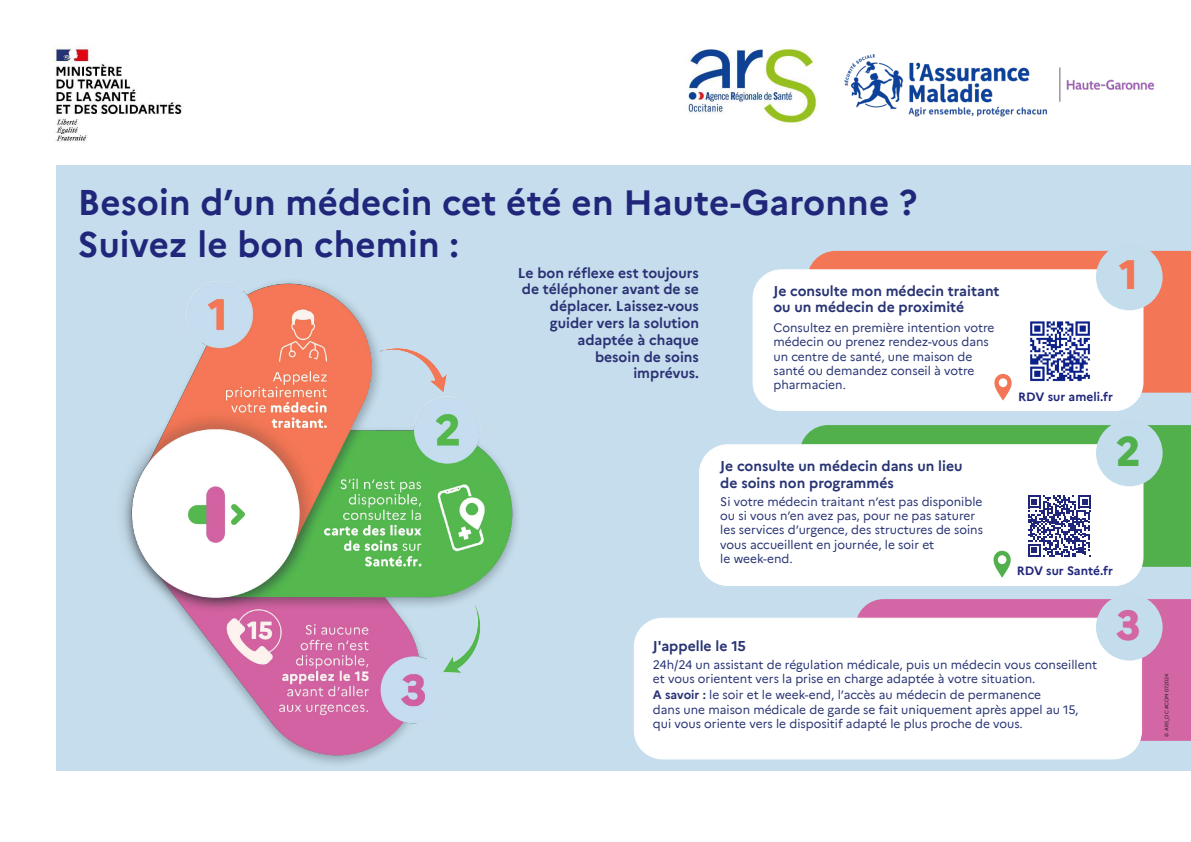
<style>
.page{position:relative;width:1191px;height:842px;background:#fff}
.page>*{position:absolute;margin:0;border:0;box-sizing:border-box;transform-origin:0 0}
.t1{font:800 41px "Marianne";color:#f37756}
.t2{font:800 41px "Marianne";color:#51af4c}
.t3{font:800 41px "Marianne";color:#d366a4}
.t4{font:700 35px/42px "Marianne";letter-spacing:.005em;color:#20277b}
.t5{font:700 14px/16.8px "Marianne";color:#2a3175;text-align:right}
.t6{font:700 14px/16.8px "Marianne";color:#273373}
.t7{font:12px "Marianne";color:#273373}
.t8{font:700 12px "Marianne";color:#20277b}
.t9{font:5px "Marianne";letter-spacing:-.005em;color:#231f20}
.s1{font-weight:700}
</style>
<div class="page">
<div style="left:57px;top:165px;width:1134px;height:606px;background:#c5ddec"></div>
<img style="left:123px;top:281px;width:394px;height:483px">
<div style="left:809px;top:251px;width:382px;height:142px;background:#f37757"></div>
<div style="left:801px;top:425px;width:390px;height:142px;background:#51af4c"></div>
<svg style="left:855px;top:599px;width:336px;height:142px;background:#d269a6"></svg>
<div style="left:753px;top:270px;width:390px;height:141px;background:#fff;border-radius:28px"></div>
<div style="left:752px;top:269px;width:391px;height:142px;border:1px solid #fff;border-radius:28px"></div>
<div style="left:699px;top:445px;width:444px;height:140px;background:#fff;border-radius:28px"></div>
<div style="left:699px;top:444px;width:444px;height:142px;border:1px solid #fff;border-radius:28px"></div>
<div style="left:634px;top:618px;width:507px;height:141px;background:#fff;border-radius:28px"></div>
<div style="left:634px;top:618px;width:508px;height:141px;border:1px solid #fff;border-radius:28px"></div>
<div style="left:1096px;top:244px;width:66px;height:66px;background:#c3dded;border-radius:50%"></div>
<div style="left:1096px;top:420px;width:66px;height:66px;background:#c3dded;border-radius:50%"></div>
<div style="left:1096px;top:594px;width:66px;height:66px;background:#c3dded;border-radius:50%"></div>
<svg style="left:994px;top:374px;width:17px;height:26px"></svg>
<svg style="left:993px;top:551px;width:17px;height:26px"></svg>
<svg style="left:1028px;top:495px;width:63px;height:62px"></svg>
<img style="left:1030px;top:321px;width:60px;height:61px">
<img style="left:685px;top:49px;width:134px;height:78px">
<img style="left:54px;top:46px;width:128px;height:96px">
<img style="left:844px;top:54px;width:311px;height:63px">
<p class="t4" style="left:78px;top:179px;width:840px">Besoin d’un médecin cet été en Haute-Garonne ?<br>Suivez le bon chemin :</p>
<p class="t5" style="left:518px;top:263px;width:183px">Le bon réflexe est toujours de téléphoner avant de se déplacer. Laissez-vous guider vers la solution adaptée à chaque<br>besoin de soins<br>imprévus.</p>
<p class="t6" style="left:773px;top:281px;width:228px">Je consulte mon médecin traitant ou un médecin de proximité</p>
<p class="t7" style="left:773px;top:318px;width:222px">Consultez en première intention votre</p>
<p class="t7" style="left:773px;top:333px;width:217px">médecin ou prenez rendez-vous dans</p>
<p class="t7" style="left:773px;top:347px;width:201px">un centre de santé, une maison de</p>
<p class="t7" style="left:773px;top:361px;width:203px">santé ou demandez conseil à votre</p>
<p class="t7" style="left:773px;top:376px;width:74px">pharmacien.</p>
<p class="t6" style="left:720px;top:457px;width:244px">Je consulte un médecin dans un lieu</p>
<p class="t6" style="left:720px;top:474px;width:175px">de soins non programmés</p>
<p class="t7" style="left:720px;top:492px;width:264px">Si votre médecin traitant n’est pas disponible</p>
<p class="t7" style="left:720px;top:506px;width:256px">ou si vous n’en avez pas, pour ne pas saturer</p>
<p class="t7" style="left:720px;top:521px;width:264px">les services d’urgence, des structures de soins</p>
<p class="t7" style="left:720px;top:535px;width:215px">vous accueillent en journée, le soir et</p>
<p class="t7" style="left:720px;top:550px;width:74px">le week-end.</p>
<p class="t6" style="left:653px;top:637px;width:95px">J'appelle le 15</p>
<p class="t1" style="left:1119px;top:242px;width:20px">1</p>
<p class="t8" style="left:1018px;top:388px;width:96px">RDV sur ameli.fr</p>
<p class="t2" style="left:1116px;top:420px;width:26px">2</p>
<p class="t8" style="left:1016px;top:561px;width:98px">RDV sur Santé.fr</p>
<p class="t3" style="left:1116px;top:594px;width:26px">3</p>
<p class="t7" style="left:653px;top:655px;width:446px">24h/24 un assistant de régulation médicale, puis un médecin vous conseillent</p>
<p class="t7" style="left:653px;top:669px;width:384px">et vous orientent vers la prise en charge adaptée à votre situation.</p>
<p class="t7" style="left:653px;top:685px;width:390px"><span class="s1">A savoir :</span> le soir et le week-end, l’accès au médecin de permanence</p>
<p class="t7" style="left:653px;top:700px;width:427px">dans une maison médicale de garde se fait uniquement après appel au 15,</p>
<p class="t7" style="left:653px;top:714px;width:371px">qui vous oriente vers le dispositif adapté le plus proche de vous.</p>
<p class="t9" style="left:1162px;top:737px;width:64px;rotate:-90deg">© ARS_OC #COM 07.2024</p>
</div>
